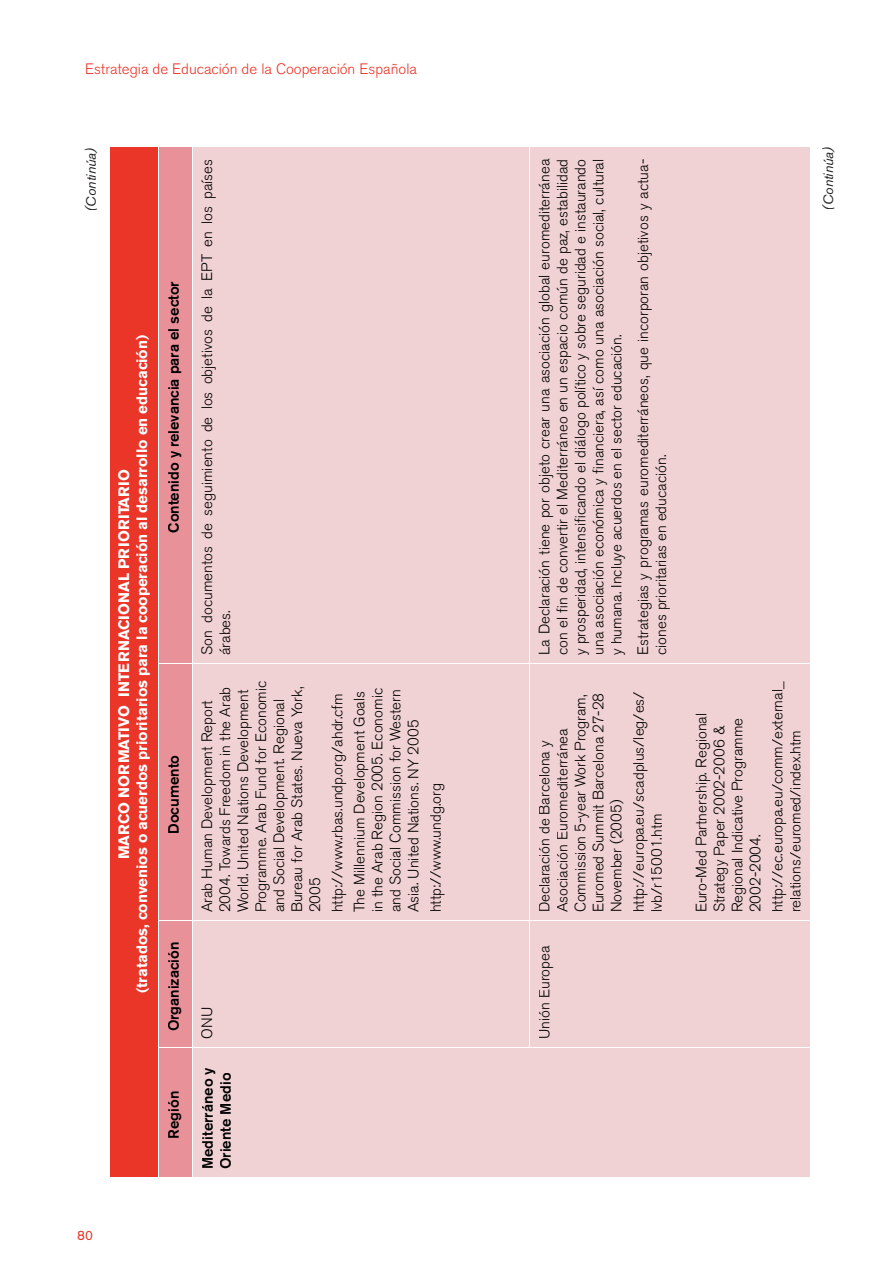
<style>
.page{position:relative;width:893px;height:1263px;background:#fff}
.page>*{position:absolute;margin:0;border:0;box-sizing:border-box;transform-origin:0 0}
.t1{font:300 15px/18px "Akzidenz Grotesk BE";color:#000}
.t2{font:700 15px/18px "Akzidenz Grotesk BE";color:#fff;text-align:center}
.t3{font:500 15px/18px "Akzidenz Grotesk BE";color:#000}
.t4{font:300 15px "Akzidenz Grotesk BE";color:#ea3529}
.t5{font:italic 13.5px "Akzidenz Grotesk BE";color:#231f20}
.t6{font:13.5px "Akzidenz Grotesk BE";color:#ea3529}
</style>
<div class="page">
<div style="left:109px;top:146px;width:49px;height:1032px;background:#ea3529"></div>
<div style="left:159px;top:147px;width:33px;height:1030px;background:#e99199"></div>
<div style="left:193px;top:147px;width:617px;height:1030px;background:#f1d2d4"></div>
<hr style="left:109px;top:1048px;width:1px;height:130px;background:#fff">
<hr style="left:110px;top:1177px;width:48px;height:1px;background:#fff">
<hr style="left:109px;top:921px;width:1px;height:127px;background:#fff">
<hr style="left:109px;top:664px;width:1px;height:257px;background:#fff">
<hr style="left:109px;top:146px;width:1px;height:518px;background:#fff">
<hr style="left:110px;top:146px;width:48px;height:1px;background:#fff">
<hr style="left:159px;top:1047px;width:33px;height:1px;background:#fff">
<hr style="left:159px;top:921px;width:33px;height:1px;background:#fff">
<hr style="left:159px;top:663px;width:33px;height:1px;background:#fff">
<hr style="left:193px;top:1047px;width:337px;height:1px;background:#fff">
<hr style="left:193px;top:921px;width:337px;height:1px;background:#fff">
<hr style="left:193px;top:663px;width:337px;height:1px;background:#fff">
<hr style="left:530px;top:921px;width:1px;height:127px;background:#fff">
<hr style="left:530px;top:1047px;width:280px;height:1px;background:#fff">
<hr style="left:530px;top:664px;width:1px;height:257px;background:#fff">
<hr style="left:530px;top:921px;width:280px;height:1px;background:#fff">
<hr style="left:530px;top:146px;width:1px;height:518px;background:#fff">
<hr style="left:530px;top:663px;width:280px;height:1px;background:#fff">
<div style="left:168px;top:1092px;width:13px;height:45px;background:#e99199"></div>
<div style="left:168px;top:942px;width:13px;height:88px;background:#e99199"></div>
<div style="left:168px;top:755px;width:11px;height:78px;background:#e99199"></div>
<div style="left:168px;top:281px;width:13px;height:251px;background:#e99199"></div>
<div style="left:202px;top:1067px;width:13px;height:101px;background:#f1d2d4"></div>
<div style="left:220px;top:1073px;width:11px;height:95px;background:#f1d2d4"></div>
<div style="left:201px;top:1008px;width:11px;height:30px;background:#f1d2d4"></div>
<div style="left:202px;top:700px;width:14px;height:212px;background:#f1d2d4"></div>
<div style="left:219px;top:687px;width:11px;height:224px;background:#f1d2d4"></div>
<div style="left:238px;top:690px;width:14px;height:222px;background:#f1d2d4"></div>
<div style="left:255px;top:681px;width:15px;height:230px;background:#f1d2d4"></div>
<div style="left:273px;top:699px;width:15px;height:213px;background:#f1d2d4"></div>
<div style="left:291px;top:687px;width:13px;height:224px;background:#f1d2d4"></div>
<div style="left:309px;top:878px;width:11px;height:33px;background:#f1d2d4"></div>
<div style="left:332px;top:705px;width:14px;height:206px;background:#f1d2d4"></div>
<div style="left:335px;top:695px;width:7px;height:9px;background:#f1d2d4"></div>
<div style="left:354px;top:691px;width:14px;height:221px;background:#f1d2d4"></div>
<div style="left:372px;top:688px;width:14px;height:223px;background:#f1d2d4"></div>
<div style="left:390px;top:689px;width:11px;height:223px;background:#f1d2d4"></div>
<div style="left:408px;top:720px;width:11px;height:192px;background:#f1d2d4"></div>
<div style="left:430px;top:791px;width:15px;height:120px;background:#f1d2d4"></div>
<div style="left:434px;top:784px;width:11px;height:6px;background:#f1d2d4"></div>
<div style="left:201px;top:159px;width:15px;height:495px;background:#f1d2d4"></div>
<div style="left:220px;top:611px;width:10px;height:43px;background:#f1d2d4"></div>
<div style="left:539px;top:946px;width:14px;height:92px;background:#f1d2d4"></div>
<div style="left:539px;top:740px;width:14px;height:171px;background:#f1d2d4"></div>
<div style="left:557px;top:728px;width:11px;height:184px;background:#f1d2d4"></div>
<div style="left:575px;top:694px;width:14px;height:218px;background:#f1d2d4"></div>
<div style="left:593px;top:693px;width:11px;height:218px;background:#f1d2d4"></div>
<div style="left:610px;top:800px;width:14px;height:111px;background:#f1d2d4"></div>
<div style="left:633px;top:692px;width:15px;height:219px;background:#f1d2d4"></div>
<div style="left:651px;top:825px;width:11px;height:86px;background:#f1d2d4"></div>
<div style="left:654px;top:814px;width:8px;height:10px;background:#f1d2d4"></div>
<div style="left:696px;top:713px;width:14px;height:198px;background:#f1d2d4"></div>
<div style="left:713px;top:725px;width:15px;height:187px;background:#f1d2d4"></div>
<div style="left:732px;top:718px;width:14px;height:193px;background:#f1d2d4"></div>
<div style="left:750px;top:835px;width:10px;height:76px;background:#f1d2d4"></div>
<div style="left:772px;top:681px;width:14px;height:230px;background:#f1d2d4"></div>
<div style="left:790px;top:742px;width:11px;height:169px;background:#f1d2d4"></div>
<div style="left:793px;top:731px;width:8px;height:10px;background:#f1d2d4"></div>
<div style="left:539px;top:159px;width:14px;height:495px;background:#f1d2d4"></div>
<div style="left:557px;top:159px;width:14px;height:495px;background:#f1d2d4"></div>
<div style="left:575px;top:159px;width:14px;height:496px;background:#f1d2d4"></div>
<div style="left:593px;top:159px;width:14px;height:495px;background:#f1d2d4"></div>
<div style="left:611px;top:335px;width:14px;height:320px;background:#f1d2d4"></div>
<div style="left:637px;top:159px;width:15px;height:495px;background:#f1d2d4"></div>
<div style="left:655px;top:455px;width:15px;height:199px;background:#f1d2d4"></div>
<p class="t4" style="left:85px;top:61px;width:333px">Estrategia de Educación de la Cooperación Española</p>
<p class="t5" style="left:83px;top:212px;width:66px;rotate:-90deg">(Continúa)</p>
<p class="t5" style="left:820px;top:211px;width:66px;rotate:-90deg">(Continúa)</p>
<p class="t1" style="left:536px;top:655px;width:498px;text-align:justify;rotate:-90deg">La Declaración tiene por objeto crear una asociación global euromediterránea con el fin de convertir el Mediterráneo en un espacio común de paz, estabilidad y prosperidad, intensificando el diálogo político y sobre seguridad e instaurando una asociación económica y financiera, así como una asociación social, cultural y humana. Incluye acuerdos en el sector educación.</p>
<p class="t1" style="left:634px;top:655px;width:498px;rotate:-90deg">Estrategias y programas euromediterráneos, que incorporan objetivos y actua&shy;ciones prioritarias en educación.</p>
<p class="t1" style="left:198px;top:655px;width:498px;rotate:-90deg">Son documentos de seguimiento de los objetivos de la EPT en los países árabes.</p>
<p class="t3" style="left:165px;top:533px;width:253px;rotate:-90deg">Contenido y relevancia para el sector</p>
<p class="t2" style="left:115px;top:993px;width:660px;rotate:-90deg">MARCO NORMATIVO INTERNACIONAL PRIORITARIO<br>(tratados, convenios o acuerdos prioritarios para la cooperación al desarrollo en educación)</p>
<p class="t1" style="left:198px;top:912px;width:233px;rotate:-90deg">Arab Human Development Report<br>2004. Towards Freedom in the Arab<br>World. United Nations Development<br>Programme. Arab Fund for Economic and Social Development. Regional<br>Bureau for Arab States. Nueva York,<br>2005</p>
<p class="t1" style="left:326px;top:912px;width:223px;line-height:22.2px;rotate:-90deg">http://www.rbas.undp.org/ahdr.cfm<br>The Millennium Development Goals</p>
<p class="t1" style="left:369px;top:912px;width:226px;text-align:justify;rotate:-90deg">in the Arab Region 2005. Economic and Social Commission for Western Asia. United Nations. NY 2005</p>
<p class="t1" style="left:769px;top:912px;width:232px;rotate:-90deg">http://ec.europa.eu/comm/external_ relations/euromed/index.htm</p>
<p class="t1" style="left:536px;top:912px;width:221px;rotate:-90deg">Declaración de Barcelona y<br>Asociación Euromediterránea<br>Commission 5-year Work Program,<br>Euromed Summit Barcelona 27-28<br>November (2005)</p>
<p class="t1" style="left:630px;top:912px;width:222px;rotate:-90deg">http://europa.eu/scadplus/leg/es/ lvb/r15001.htm</p>
<p class="t1" style="left:692px;top:912px;width:201px;rotate:-90deg">Euro-Med Partnership. Regional<br>Strategy Paper 2002-2006 &amp;<br>Regional Indicative Programme<br>2002-2004.</p>
<p class="t3" style="left:165px;top:834px;width:81px;rotate:-90deg">Documento</p>
<p class="t1" style="left:427px;top:912px;width:131px;rotate:-90deg">http://www.undg.org</p>
<p class="t3" style="left:165px;top:1031px;width:91px;rotate:-90deg">Organización</p>
<p class="t1" style="left:536px;top:1039px;width:95px;rotate:-90deg">Unión Europea</p>
<p class="t1" style="left:198px;top:1039px;width:34px;rotate:-90deg">ONU</p>
<p class="t6" style="left:77px;top:1227px;width:18px">80</p>
<p class="t3" style="left:165px;top:1139px;width:49px;rotate:-90deg">Región</p>
<p class="t3" style="left:199px;top:1169px;width:103px;rotate:-90deg">Mediterráneo y<br>Oriente Medio</p>
</div>
